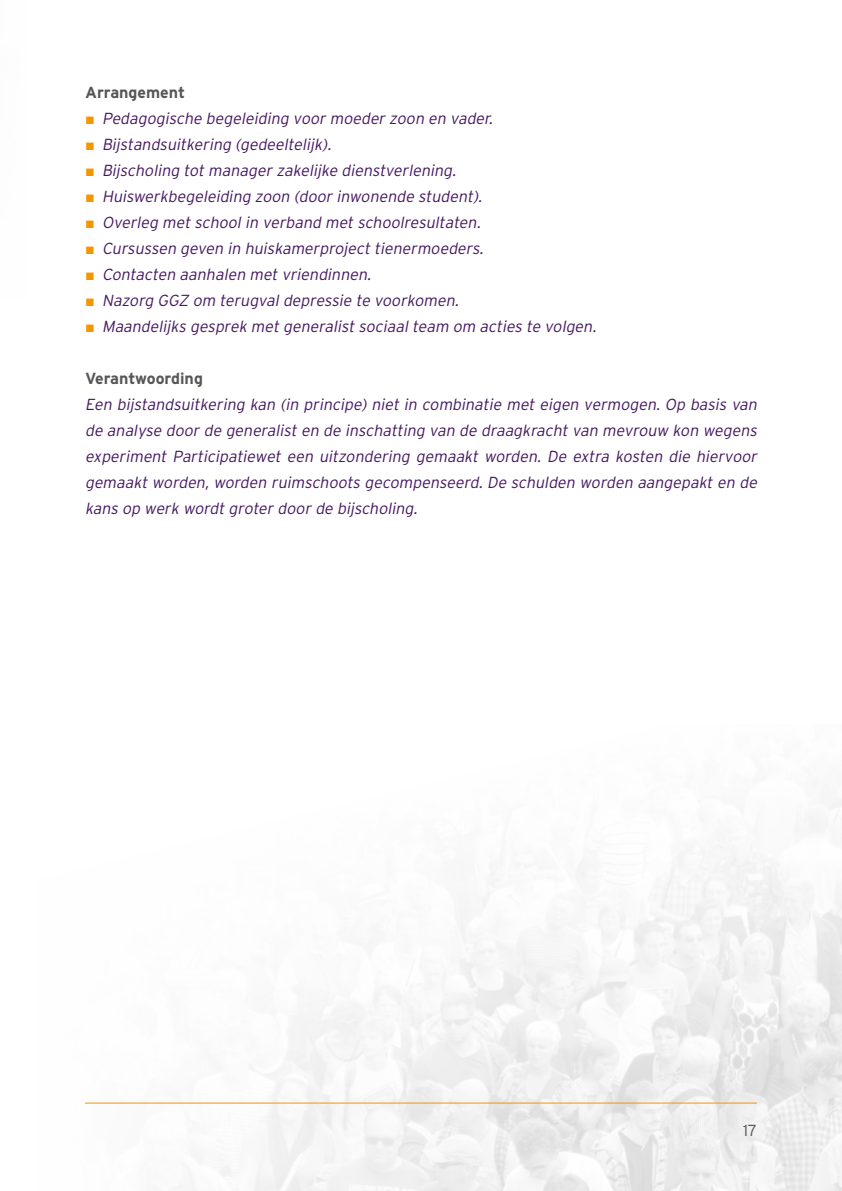
<style>
.page{position:relative;width:842px;height:1191px;background:#fff}
.page>*{position:absolute;margin:0;border:0;box-sizing:border-box;transform-origin:0 0}
.t1{font:italic 300 16px/26px "Interstate";color:#461861;text-align:justify}
.t2{font:700 16px "Interstate";color:#575756}
.t3{font:300 16px "Interstate";color:#575756}
.s1{font-family:"Arial";font-weight:400;font-style:normal;color:#f49600}
</style>
<div class="page">
<img style="left:537px;top:799px;width:305px;height:392px">
<hr style="left:85px;top:1102px;width:672px;height:1px;background:#f49600">
<p class="t2" style="left:85px;top:83px;width:102px">Arrangement</p>
<p class="t1" style="left:85px;top:105px;width:412px"><span class="s1">■</span> Pedagogische begeleiding voor moeder zoon en vader.</p>
<p class="t1" style="left:85px;top:131px;width:251px"><span class="s1">■</span> Bijstandsuitkering (gedeeltelijk).</p>
<p class="t1" style="left:85px;top:157px;width:376px"><span class="s1">■</span> Bijscholing tot manager zakelijke dienstverlening.</p>
<p class="t1" style="left:85px;top:183px;width:402px"><span class="s1">■</span> Huiswerkbegeleiding zoon (door inwonende student).</p>
<p class="t1" style="left:85px;top:209px;width:400px"><span class="s1">■</span> Overleg met school in verband met schoolresultaten.</p>
<p class="t1" style="left:85px;top:235px;width:403px"><span class="s1">■</span> Cursussen geven in huiskamerproject tienermoeders.</p>
<p class="t1" style="left:85px;top:261px;width:291px"><span class="s1">■</span> Contacten aanhalen met vriendinnen.</p>
<p class="t1" style="left:85px;top:287px;width:378px"><span class="s1">■</span> Nazorg GGZ om terugval depressie te voorkomen.</p>
<p class="t1" style="left:85px;top:313px;width:516px"><span class="s1">■</span> Maandelijks gesprek met generalist sociaal team om acties te volgen.</p>
<p class="t2" style="left:85px;top:369px;width:119px">Verantwoording</p>
<p class="t1" style="left:85px;top:391px;width:676px">Een bijstandsuitkering kan (in principe) niet in combinatie met eigen vermogen. Op basis van de analyse door de generalist en de inschatting van de draagkracht van mevrouw kon wegens experiment Participatiewet een uitzondering gemaakt worden. De extra kosten die hiervoor gemaakt worden, worden ruimschoots gecompenseerd. De schulden worden aangepakt en de kans op werk wordt groter door de bijscholing.</p>
<p class="t3" style="left:743px;top:1121px;width:15px">17</p>
</div>
